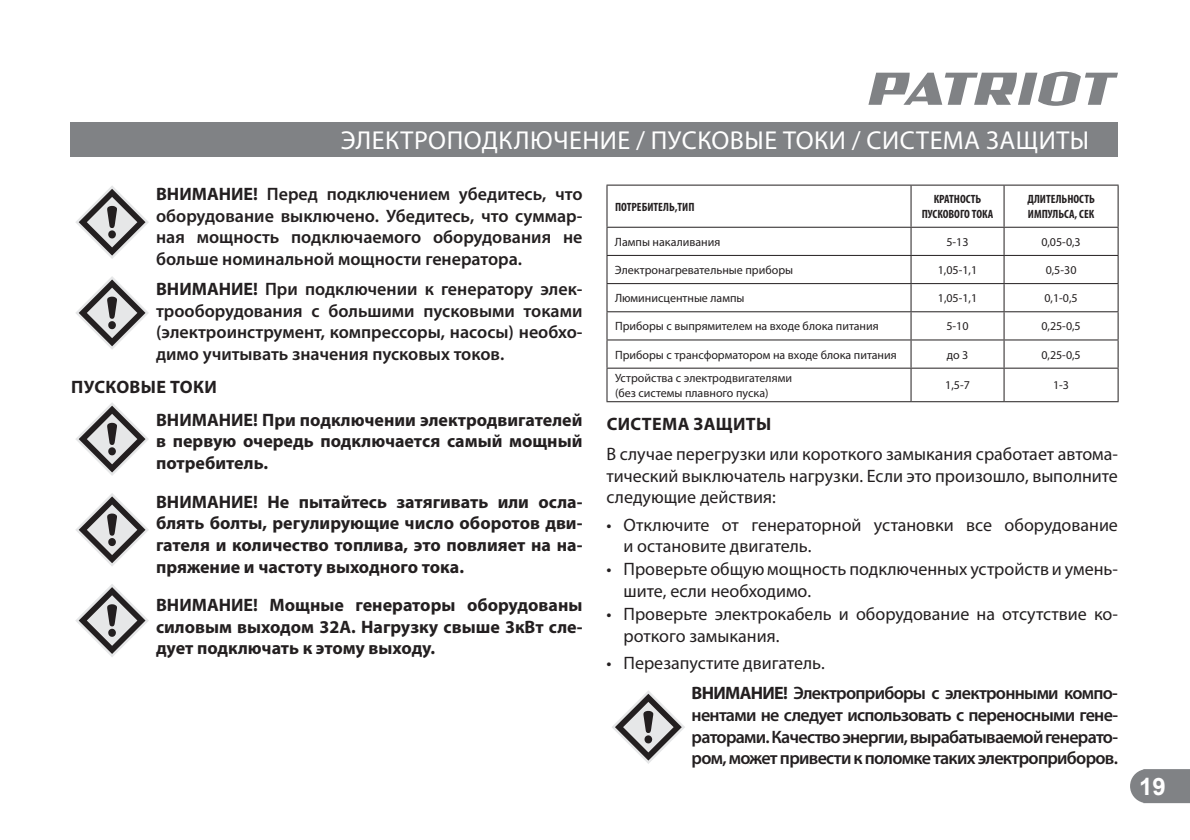
<style>
.page{position:relative;width:1190px;height:840px;background:#fff}
.page>*{position:absolute;margin:0;border:0;box-sizing:border-box;transform-origin:0 0}
.t1{font:26px "Myriad Pro";letter-spacing:.02em;color:#fff}
.t2{font:700 24px "Arial";color:#fff}
.t3{font:600 18px/21.6px "Myriad Pro";letter-spacing:-.015em;color:#231f20;text-align:justify}
.t4{font:700 18px/21.6px "Myriad Pro";color:#231f20}
.t5{font:18px/21.6px "Myriad Pro";color:#231f20}
.t6{font:600 18px/30px "Myriad Pro";letter-spacing:-.04em;color:#231f20}
.t7{font:700 18px "Myriad Pro";letter-spacing:.02em;color:#231f20}
.t8{font:12px/14.4px "Myriad Pro";color:#231f20}
.t9{font:700 condensed 12px/14.4px "Myriad Pro";color:#231f20;text-align:center}
.s1{font-weight:700}
.s2{font-weight:400}
</style>
<div class="page">
<svg style="left:1130px;top:769px;width:59px;height:34px;background:#888a8c"></svg>
<svg style="left:868px;top:72px;width:250px;height:34px"></svg>
<div style="left:71px;top:123px;width:1047px;height:34px;background:#808285"></div>
<svg style="left:76px;top:403px;width:73px;height:73px"></svg>
<svg style="left:75px;top:186px;width:74px;height:73px"></svg>
<svg style="left:75px;top:493px;width:74px;height:73px"></svg>
<svg style="left:76px;top:276px;width:73px;height:73px"></svg>
<svg style="left:75px;top:584px;width:74px;height:73px"></svg>
<hr style="left:606px;top:185px;width:305px;height:1px;background:#231f20">
<hr style="left:606px;top:186px;width:1px;height:41px;background:#231f20">
<hr style="left:911px;top:185px;width:93px;height:1px;background:#231f20">
<hr style="left:910px;top:186px;width:1px;height:41px;background:#231f20">
<hr style="left:1004px;top:185px;width:114px;height:1px;background:#231f20">
<hr style="left:1003px;top:186px;width:1px;height:41px;background:#231f20">
<hr style="left:1117px;top:186px;width:1px;height:41px;background:#231f20">
<hr style="left:606px;top:227px;width:305px;height:1px;background:#231f20">
<hr style="left:911px;top:227px;width:93px;height:1px;background:#231f20">
<hr style="left:1004px;top:227px;width:114px;height:1px;background:#231f20">
<hr style="left:606px;top:255px;width:305px;height:1px;background:#231f20">
<hr style="left:911px;top:255px;width:93px;height:1px;background:#231f20">
<hr style="left:1004px;top:255px;width:114px;height:1px;background:#231f20">
<hr style="left:606px;top:283px;width:305px;height:1px;background:#231f20">
<hr style="left:911px;top:283px;width:93px;height:1px;background:#231f20">
<hr style="left:1004px;top:283px;width:114px;height:1px;background:#231f20">
<hr style="left:606px;top:311px;width:305px;height:1px;background:#231f20">
<hr style="left:911px;top:311px;width:93px;height:1px;background:#231f20">
<hr style="left:1004px;top:311px;width:114px;height:1px;background:#231f20">
<hr style="left:606px;top:339px;width:305px;height:1px;background:#231f20">
<svg style="left:606px;top:228px;width:1px;height:140px"></svg>
<hr style="left:911px;top:339px;width:93px;height:1px;background:#231f20">
<svg style="left:910px;top:228px;width:1px;height:140px"></svg>
<hr style="left:1004px;top:339px;width:114px;height:1px;background:#231f20">
<svg style="left:1003px;top:228px;width:1px;height:140px"></svg>
<svg style="left:1117px;top:228px;width:1px;height:140px"></svg>
<hr style="left:606px;top:368px;width:305px;height:1px;background:#231f20">
<hr style="left:606px;top:369px;width:1px;height:32px;background:#231f20">
<hr style="left:911px;top:368px;width:93px;height:1px;background:#231f20">
<hr style="left:910px;top:369px;width:1px;height:32px;background:#231f20">
<hr style="left:1004px;top:368px;width:114px;height:1px;background:#231f20">
<hr style="left:1003px;top:369px;width:1px;height:32px;background:#231f20">
<hr style="left:1117px;top:369px;width:1px;height:32px;background:#231f20">
<hr style="left:606px;top:401px;width:305px;height:1px;background:#231f20">
<hr style="left:911px;top:401px;width:93px;height:1px;background:#231f20">
<hr style="left:1004px;top:401px;width:114px;height:1px;background:#231f20">
<svg style="left:612px;top:690px;width:73px;height:74px"></svg>
<h1 class="t1" style="left:341px;top:128px;width:750px">ЭЛЕКТРОПОДКЛЮЧЕНИЕ / ПУСКОВЫЕ ТОКИ / СИСТЕМА ЗАЩИТЫ</h1>
<p class="t3" style="left:156px;top:185px;width:428px"><span class="s1">ВНИМАНИЕ!</span> Перед подключением убедитесь, что оборудование выключено. Убедитесь, что суммар&shy;ная мощность подключаемого оборудования не больше номинальной мощности генератора.</p>
<p class="t3" style="left:156px;top:280px;width:428px"><span class="s1">ВНИМАНИЕ!</span> При подключении к генератору элек&shy;трооборудования с большими пусковыми токами (электроинструмент, компрессоры, насосы) необхо&shy;димо учитывать значения пусковых токов.</p>
<p class="t4" style="left:156px;top:371px;width:428px;line-height:33px;text-indent:-85px">ПУСКОВЫЕ ТОКИ<br>ВНИМАНИЕ! При подключении электродвигателей</p>
<p class="t4" style="left:156px;top:431px;width:428px">в первую очередь подключается самый мощный потребитель.</p>
<p class="t4" style="left:156px;top:491px;width:428px;text-align:justify">ВНИМАНИЕ! Не пытайтесь затягивать или осла&shy;блять болты, регулирующие число оборотов дви&shy;гателя и количество топлива, это повлияет на на&shy;пряжение и частоту выходного тока.</p>
<p class="t4" style="left:156px;top:595px;width:428px;text-align:justify">ВНИМАНИЕ! Мощные генераторы оборудованы силовым выходом 32А. Нагрузку свыше 3кВт сле&shy;дует подключать к этому выходу.</p>
<p class="t9" style="left:615px;top:200px;width:81px">ПОТРЕБИТЕЛЬ,ТИП</p>
<p class="t9" style="left:921px;top:193px;width:73px">КРАТНОСТЬ<br>ПУСКОВОГО ТОКА</p>
<p class="t9" style="left:1027px;top:193px;width:69px;text-align:left">ДЛИТЕЛЬНОСТЬ<br>ИМПУЛЬСА, СЕК</p>
<p class="t8" style="left:615px;top:235px;width:107px">Лампы накаливания</p>
<p class="t8" style="left:946px;top:235px;width:24px">5-13</p>
<p class="t8" style="left:1041px;top:235px;width:41px">0,05-0,3</p>
<p class="t8" style="left:615px;top:263px;width:180px">Электронагревательные приборы</p>
<p class="t8" style="left:937px;top:263px;width:41px">1,05-1,1</p>
<p class="t8" style="left:1045px;top:263px;width:32px">0,5-30</p>
<p class="t8" style="left:615px;top:291px;width:131px">Люминисцентные лампы</p>
<p class="t8" style="left:937px;top:291px;width:41px">1,05-1,1</p>
<p class="t8" style="left:1044px;top:291px;width:35px">0,1-0,5</p>
<p class="t8" style="left:615px;top:320px;width:265px">Приборы с выпрямителем на входе блока питания</p>
<p class="t8" style="left:946px;top:320px;width:24px">5-10</p>
<p class="t8" style="left:1041px;top:320px;width:41px">0,25-0,5</p>
<p class="t8" style="left:615px;top:348px;width:283px">Приборы с трансформатором на входе блока питания</p>
<p class="t8" style="left:946px;top:348px;width:23px">до 3</p>
<p class="t8" style="left:1041px;top:348px;width:41px">0,25-0,5</p>
<p class="t8" style="left:615px;top:371px;width:178px">Устройства с электродвигателями (без системы плавного пуска)</p>
<p class="t8" style="left:945px;top:379px;width:26px">1,5-7</p>
<p class="t8" style="left:1053px;top:379px;width:17px">1-3</p>
<p class="t7" style="left:606px;top:415px;width:166px">СИСТЕМА ЗАЩИТЫ</p>
<p class="t5" style="left:606px;top:444px;width:513px;text-align:justify">В случае перегрузки или короткого замыкания сработает автома&shy;тический выключатель нагрузки. Если это произошло, выполните следующие действия:</p>
<p class="t5" style="left:623px;top:514px;width:496px;text-indent:-17px">• Отключите от генераторной установки все оборудование и остановите двигатель.</p>
<p class="t5" style="left:623px;top:559px;width:496px;text-indent:-17px">• Проверьте общую мощность подключенных устройств и умень&shy;шите, если необходимо.</p>
<p class="t5" style="left:623px;top:604px;width:496px;text-indent:-17px">• Проверьте электрокабель и оборудование на отсутствие ко&shy;роткого замыкания.</p>
<p class="t6" style="left:691px;top:650px;width:428px;text-indent:-85px"><span class="s2">• Перезапустите двигатель.<br></span><span class="s1">ВНИМАНИЕ!</span> Электроприборы с электронными компо-</p>
<p class="t3" style="left:691px;top:706px;width:428px">нентами не следует использовать с переносными гене&shy;раторами. Качество энергии, вырабатываемой генерато&shy;ром, может привести к поломке таких электроприборов.</p>
<h2 class="t2" style="left:1139px;top:772px;width:28px">19</h2>
</div>
